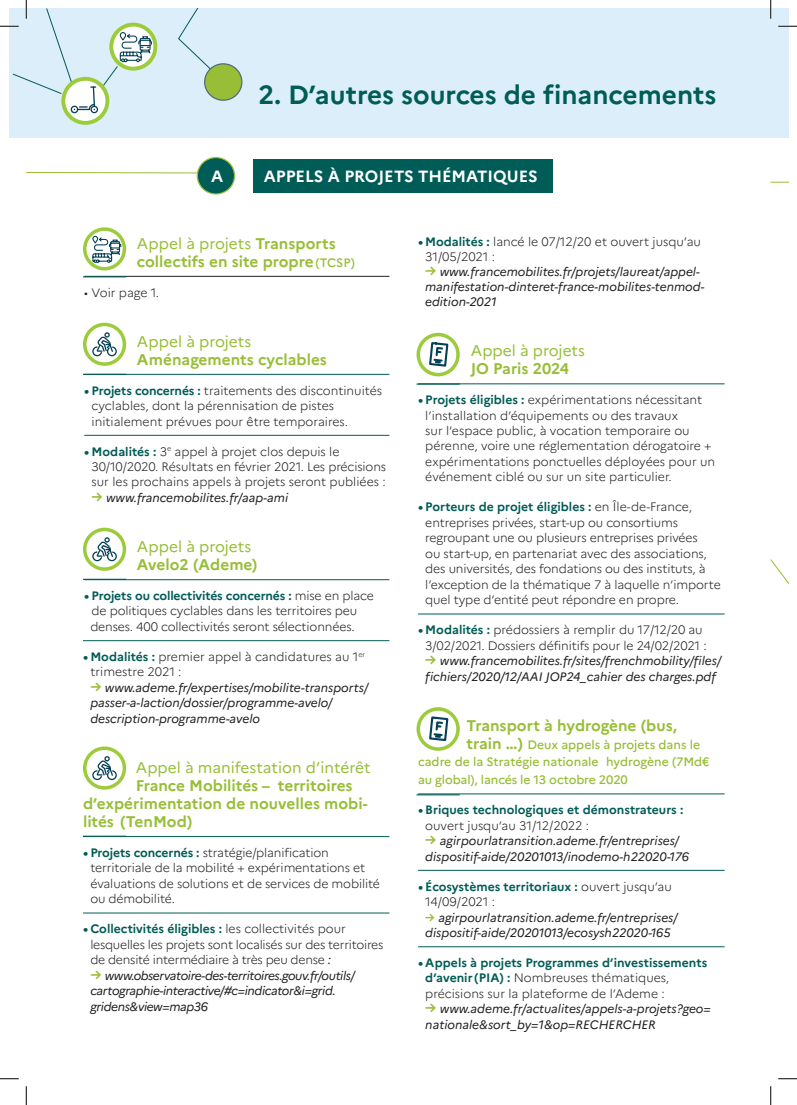
<style>
.page{position:relative;width:797px;height:1105px;background:#fff}
.page>*{position:absolute;margin:0;border:0;box-sizing:border-box;transform-origin:0 0}
.sous_titre{font:700 26.25px "Marianne";color:#005c56}
.t1{font:700 16.25px "Marianne";color:#fff}
.projet{font:700 15.5px/18px "Marianne";color:#97be36}
.projet-2{font:15.5px/18px "Marianne";color:#97be36}
.t2{font:300 12.25px/15.5px "Marianne";letter-spacing:-.01em;color:#231f20}
.t3{font:italic 12.25px/15.5px "Marianne";color:#231f20}
.t4{font:700 12.25px/15.5px "Marianne";color:#005c56}
.t5{font:italic 12.25px/15.5px "Marianne";letter-spacing:-.03em;color:#231f20}
.projet-3{font:500 12.25px/17.8px "Marianne";letter-spacing:-.005em;color:#97be36}
.s1{font-weight:400}
.s2{font-weight:500;font-size:12.25px}
.s3{font-weight:700;color:#005c56}
.s4{font-weight:700;font-style:normal;font-size:14.12px;color:#97be36}
.s5{font-weight:700}
.s6{font-weight:400;font-style:italic}
.s7{font-weight:700;font-size:15.5px}
.s8{font-weight:300;color:#231f20}
.s9{font-weight:700;font-style:normal;color:#97be36}
</style>
<div class="page">
<svg style="left:770px;top:182px;width:18px;height:1px"></svg>
<svg style="left:770px;top:559px;width:18px;height:24px"></svg>
<div style="left:9px;top:9px;width:779px;height:129px;background:#dbeef9"></div>
<div style="left:253px;top:159px;width:299px;height:34px;background:#005c56"></div>
<svg style="left:26px;top:172px;width:171px;height:2px"></svg>
<div style="left:197px;top:158px;width:37px;height:36px;background:#005c56;border-radius:50%"></div>
<div style="left:197px;top:157px;width:38px;height:38px;border:1px solid #97be36;border-radius:50%"></div>
<hr style="left:84px;top:276px;width:305px;height:1px;background:#231f20">
<hr style="left:84px;top:374px;width:305px;height:1px;background:#005c56">
<hr style="left:84px;top:435px;width:305px;height:1px;background:#005c56">
<hr style="left:84px;top:579px;width:305px;height:1px;background:#005c56">
<hr style="left:83px;top:640px;width:306px;height:1px;background:#005c56">
<hr style="left:83px;top:836px;width:306px;height:1px;background:#005c56">
<hr style="left:83px;top:913px;width:306px;height:1px;background:#005c56">
<hr style="left:418px;top:384px;width:306px;height:1px;background:#005c56">
<hr style="left:418px;top:614px;width:306px;height:1px;background:#005c56">
<hr style="left:418px;top:794px;width:306px;height:1px;background:#005c56">
<hr style="left:418px;top:870px;width:306px;height:1px;background:#005c56">
<hr style="left:418px;top:946px;width:306px;height:1px;background:#005c56">
<svg style="left:178px;top:9px;width:62px;height:69px"></svg>
<div style="left:205px;top:64px;width:37px;height:36px;background:#97be36;border-radius:50%"></div>
<div style="left:204px;top:63px;width:38px;height:38px;border:1px solid #4f6c78;border-radius:50%"></div>
<svg style="left:83px;top:227px;width:43px;height:43px"></svg>
<hr style="left:83px;top:276px;width:43px;height:1px;background:#005c56">
<svg style="left:83px;top:323px;width:43px;height:43px"></svg>
<svg style="left:83px;top:746px;width:43px;height:44px"></svg>
<svg style="left:83px;top:528px;width:43px;height:43px"></svg>
<hr style="left:83px;top:374px;width:43px;height:1px;background:#005c56">
<hr style="left:83px;top:579px;width:43px;height:1px;background:#005c56">
<hr style="left:416px;top:794px;width:44px;height:1px;background:#005c56">
<hr style="left:416px;top:383px;width:44px;height:2px;background:#005c56">
<svg style="left:416px;top:707px;width:44px;height:44px"></svg>
<svg style="left:416px;top:333px;width:44px;height:43px"></svg>
<svg style="left:778px;top:25px;width:19px;height:2px"></svg>
<svg style="left:0;top:1078px;width:19px;height:1px"></svg>
<svg style="left:778px;top:1078px;width:19px;height:1px"></svg>
<svg style="left:0;top:0;width:157px;height:125px"></svg>
<svg style="left:25px;top:1086px;width:2px;height:19px"></svg>
<svg style="left:770px;top:0;width:1px;height:19px"></svg>
<svg style="left:770px;top:1086px;width:1px;height:19px"></svg>
<p class="t1" style="left:211px;top:166px;width:14px">A</p>
<p class="sous_titre" style="left:258px;top:78px;width:459px">2. D’autres sources de financements</p>
<p class="t1" style="left:264px;top:166px;width:275px">APPELS À PROJETS THÉMATIQUES</p>
<p class="projet" style="left:137px;top:234px;width:219px"><span class="s1">Appel à projets</span> Transports collectifs en site propre <span class="s2">(TCSP)</span></p>
<p class="t2" style="left:84px;top:284px;width:76px">• Voir page 1.</p>
<p class="projet" style="left:137px;top:332px;width:191px"><span class="s1">Appel à projets<br></span>Aménagements cyclables</p>
<p class="t2" style="left:92px;top:382px;width:292px;text-indent:-7px"><span class="s3">• Projets concernés :</span> traitements des discontinuités cyclables, dont la pérennisation de pistes initialement prévues pour être temporaires.</p>
<p class="t2" style="left:92px;top:443px;width:296px;text-indent:-7px"><span class="s3">• Modalités :</span> 3<sup>e</sup> appel à projet clos depuis le<br>30/10/2020. Résultats en février 2021. Les précisions sur les prochains appels à projets seront publiées :</p>
<p class="t3" style="left:92px;top:490px;width:198px"><span class="s4">→</span> www.francemobilites.fr/aap-ami</p>
<p class="projet-2" style="left:137px;top:537px;width:122px">Appel à projets<br><span class="s5">Avelo2 (Ademe)</span></p>
<p class="t2" style="left:90px;top:588px;width:285px;text-indent:-6px"><span class="s3">• Projets ou collectivités concernés :</span> mise en place de politiques cyclables dans les territoires peu denses. 400 collectivités seront sélectionnées.</p>
<p class="t2" style="left:90px;top:649px;width:276px;text-indent:-7px"><span class="s3">• Modalités :</span> premier appel à candidatures au 1<sup>er </sup>trimestre 2021 :</p>
<p class="t3" style="left:90px;top:680px;width:279px"><span class="s4">→</span> www.ademe.fr/expertises/mobilite-transports/ passer-a-laction/dossier/programme-avelo/ description-programme-avelo</p>
<p class="projet-2" style="left:136px;top:758px;width:236px">Appel à manifestation d’intérêt</p>
<p class="projet" style="left:136px;top:776px;width:218px">France Mobilités – territoires</p>
<p class="projet" style="left:83px;top:794px;width:286px">d’expérimentation de nouvelles mobi-</p>
<p class="projet" style="left:83px;top:812px;width:111px">lités (TenMod)</p>
<p class="t2" style="left:90px;top:845px;width:291px;text-indent:-7px"><span class="s3">• Projets concernés :</span> stratégie/planification territoriale de la mobilité + expérimentations et évaluations de solutions et de services de mobilité ou démobilité.</p>
<p class="t2" style="left:90px;top:921px;width:294px;text-indent:-7px"><span class="s3">• Collectivités éligibles :</span> les collectivités pour lesquelles les projets sont localisés sur des territoires de densité intermédiaire à très peu dense <span class="s6">:</span></p>
<p class="t5" style="left:90px;top:967px;width:266px"><span class="s4">→</span> www.observatoire-des-territoires.gouv.fr/outils/ cartographie-interactive/#c=indicator&amp;i=grid. gridens&amp;view=map36</p>
<p class="t2" style="left:425px;top:234px;width:277px;line-height:15px;text-indent:-7px"><span class="s3">• Modalités :</span> lancé le 07/12/20 et ouvert jusqu’au<br>31/05/2021 :</p>
<p class="t3" style="left:425px;top:264px;width:281px;line-height:15px"><span class="s4">→</span> www.francemobilites.fr/projets/laureat/appel&shy;manifestation-dinteret-france-mobilites-tenmod&shy;edition-2021</p>
<p class="projet-2" style="left:470px;top:341px;width:116px">Appel à projets<br><span class="s5">JO Paris 2024</span></p>
<p class="t2" style="left:425px;top:392px;width:291px;text-indent:-7px"><span class="s3">• Projets éligibles :</span> expérimentations nécessitant l’installation d’équipements ou des travaux<br>sur l’espace public, à vocation temporaire ou pérenne, voire une réglementation dérogatoire + expérimentations ponctuelles déployées pour un événement ciblé ou sur un site particulier.</p>
<p class="t2" style="left:425px;top:499px;width:297px;text-indent:-7px"><span class="s3">• Porteurs de projet éligibles :</span> en Île-de-France, entreprises privées, start-up ou consortiums regroupant une ou plusieurs entreprises privées<br>ou start-up, en partenariat avec des associations, des universités, des fondations ou des instituts, à l’exception de la thématique 7 à laquelle n’importe quel type d’entité peut répondre en propre.</p>
<p class="t2" style="left:418px;top:622px;width:290px;text-align:center"><span class="s3">• Modalités :</span> prédossiers à remplir du 17/12/20 au<br>3/02/2021. Dossiers définitifs pour le 24/02/2021 :</p>
<p class="t3" style="left:425px;top:653px;width:297px"><span class="s4">→</span> www.francemobilites.fr/sites/frenchmobility/files/ fichiers/2020/12/AAI JOP24_cahier des charges.pdf</p>
<p class="projet" style="left:466px;top:716px;width:212px">Transport à hydrogène (bus,</p>
<p class="projet-3" style="left:418px;top:735px;width:293px;text-indent:49px"><span class="s7">train …)</span> Deux appels à projets dans le cadre de la Stratégie nationale hydrogène (7Md€ au global), lancés le 13 octobre 2020</p>
<p class="t4" style="left:425px;top:802px;width:260px;text-indent:-7px">• Briques technologiques et démonstrateurs : <span class="s8">ouvert jusqu’au 31/12/2022 :</span></p>
<p class="t3" style="left:425px;top:833px;width:265px"><span class="s4">→</span> agirpourlatransition.ademe.fr/entreprises/ dispositif-aide/20201013/inodemo-h22020-176</p>
<p class="t4" style="left:425px;top:878px;width:248px;text-indent:-7px">• Écosystèmes territoriaux : <span class="s8">ouvert jusqu’au<br>14/09/2021 :</span></p>
<p class="t3" style="left:425px;top:909px;width:254px"><span class="s9">→</span> agirpourlatransition.ademe.fr/entreprises/ dispositif-aide/20201013/ecosysh22020-165</p>
<p class="t2" style="left:425px;top:955px;width:283px;text-indent:-7px"><span class="s3">• Appels à projets Programmes d’investissements d’avenir (PIA) :</span> Nombreuses thématiques, précisions sur la plateforme de l’Ademe :</p>
<p class="t3" style="left:425px;top:1001px;width:287px"><span class="s4">→</span> www.ademe.fr/actualites/appels-a-projets?geo= nationale&amp;sort_by=1&amp;op=RECHERCHER</p>
</div>
